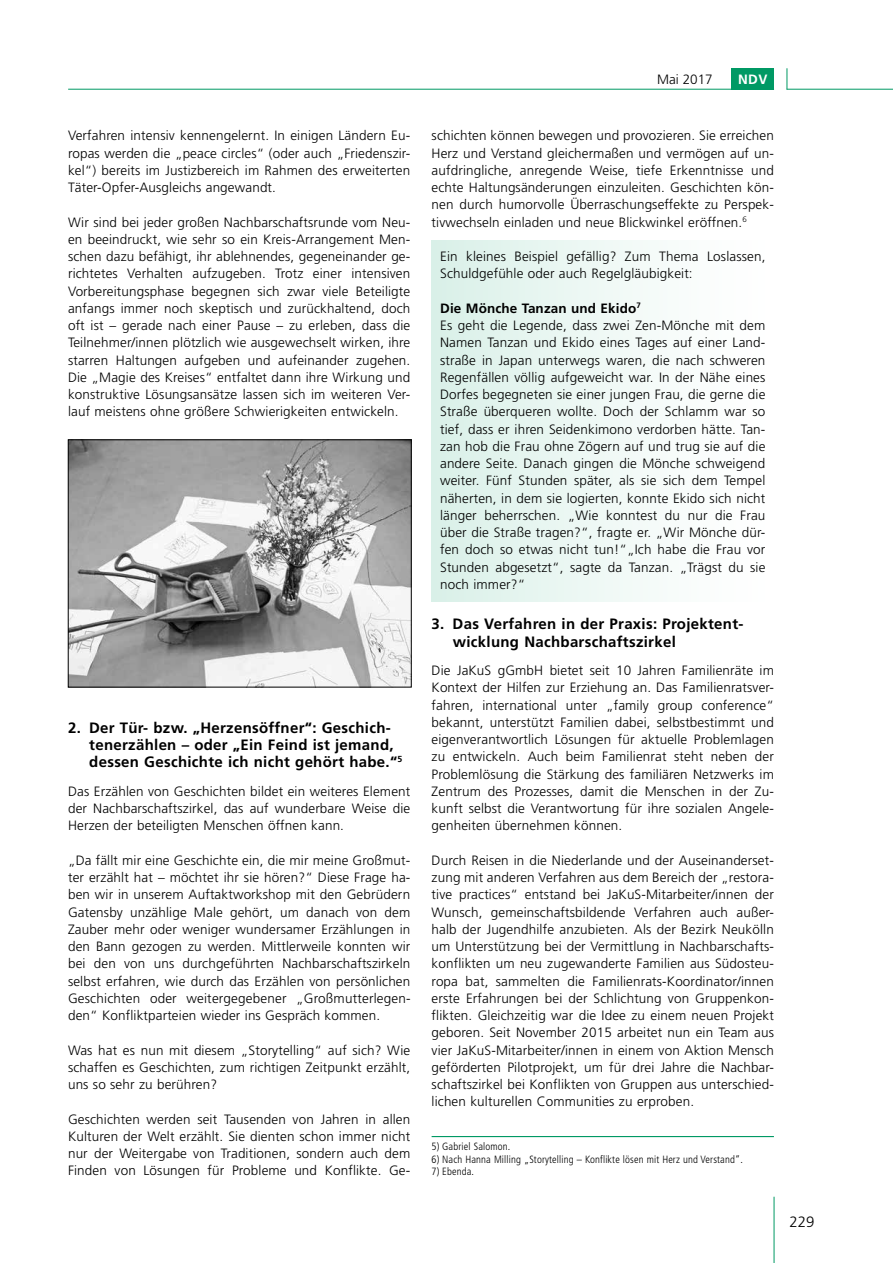
<style>
.page{position:relative;width:893px;height:1263px;background:#fff}
.page>*{position:absolute;margin:0;border:0;box-sizing:border-box;transform-origin:0 0}
.t1{font:700 15px/17.2px "Frutiger LT";letter-spacing:.02em;color:#000}
.t2{font:300 15px "Frutiger LT";color:#000}
.t3{font:300 13.5px/17.2px "Frutiger LT";letter-spacing:.01em;color:#000;text-align:justify}
.t4{font:700 13.5px "Frutiger LT";color:#fff}
.t5{font:300 condensed 10.5px "Frutiger LT";letter-spacing:.015em;color:#000}
.s1{font-weight:700}
</style>
<div class="page">
<hr style="left:774px;top:1197px;width:1px;height:66px;background:#009964">
<hr style="left:787px;top:89px;width:106px;height:1px;background:#009964">
<hr style="left:68px;top:89px;width:706px;height:1px;background:#009964">
<svg style="left:787px;top:68px;width:1px;height:22px"></svg>
<div style="left:731px;top:68px;width:43px;height:21px;background:#009964"></div>
<div style="left:432px;top:240px;width:342px;height:361px;background:linear-gradient(to right,#dbf0e9,#fff)"></div>
<img style="left:70px;top:442px;width:339px;height:243px">
<hr style="left:432px;top:1136px;width:342px;height:1px;background:#009964">
<p class="t3" style="left:68px;top:127px;width:344px">Verfahren intensiv kennengelernt. In einigen Ländern Eu&shy;ropas werden die „peace circles“ (oder auch „Friedenszir&shy;kel“) bereits im Justizbereich im Rahmen des erweiterten Täter-Opfer-Ausgleichs angewandt.</p>
<p class="t3" style="left:68px;top:213px;width:344px">Wir sind bei jeder großen Nachbarschaftsrunde vom Neu&shy;en beeindruckt, wie sehr so ein Kreis-Arrangement Men&shy;schen dazu befähigt, ihr ablehnendes, gegeneinander ge&shy;richtetes Verhalten aufzugeben. Trotz einer intensiven Vorbereitungsphase begegnen sich zwar viele Beteiligte anfangs immer noch skeptisch und zurückhaltend, doch oft ist – gerade nach einer Pause – zu erleben, dass die Teilnehmer/innen plötzlich wie ausgewechselt wirken, ihre starren Haltungen aufgeben und aufeinander zugehen.<br>Die „Magie des Kreises“ entfaltet dann ihre Wirkung und konstruktive Lösungsansätze lassen sich im weiteren Ver&shy;lauf meistens ohne größere Schwierigkeiten entwickeln.</p>
<p class="t1" style="left:89px;top:719px;width:315px;text-indent:-21px">2. Der Tür- bzw. „Herzensöffner“: Geschich&shy;tenerzählen – oder „Ein Feind ist jemand, dessen Geschichte ich nicht gehört habe.“<sup>5</sup></p>
<p class="t3" style="left:68px;top:783px;width:344px">Das Erzählen von Geschichten bildet ein weiteres Element der Nachbarschaftszirkel, das auf wunderbare Weise die Herzen der beteiligten Menschen öffnen kann.</p>
<p class="t3" style="left:68px;top:852px;width:344px">„Da fällt mir eine Geschichte ein, die mir meine Großmut&shy;ter erzählt hat – möchtet ihr sie hören?“ Diese Frage ha&shy;ben wir in unserem Auftaktworkshop mit den Gebrüdern Gatensby unzählige Male gehört, um danach von dem Zauber mehr oder weniger wundersamer Erzählungen in den Bann gezogen zu werden. Mittlerweile konnten wir bei den von uns durchgeführten Nachbarschaftszirkeln selbst erfahren, wie durch das Erzählen von persönlichen Geschichten oder weitergegebener „Großmutterlegen&shy;den“ Konfliktparteien wieder ins Gespräch kommen.</p>
<p class="t3" style="left:68px;top:1041px;width:344px">Was hat es nun mit diesem „Storytelling“ auf sich? Wie schaffen es Geschichten, zum richtigen Zeitpunkt erzählt, uns so sehr zu berühren?</p>
<p class="t3" style="left:68px;top:1110px;width:344px">Geschichten werden seit Tausenden von Jahren in allen Kulturen der Welt erzählt. Sie dienten schon immer nicht nur der Weitergabe von Traditionen, sondern auch dem Finden von Lösungen für Probleme und Konflikte. Ge-</p>
<p class="t3" style="left:657px;top:71px;width:57px">Mai 2017</p>
<p class="t4" style="left:738px;top:71px;width:31px">NDV</p>
<p class="t3" style="left:432px;top:127px;width:344px">schichten können bewegen und provozieren. Sie erreichen Herz und Verstand gleichermaßen und vermögen auf un&shy;aufdringliche, anregende Weise, tiefe Erkenntnisse und echte Haltungsänderungen einzuleiten. Geschichten kön&shy;nen durch humorvolle Überraschungseffekte zu Perspek&shy;tivwechseln einladen und neue Blickwinkel eröffnen.<sup>6</sup></p>
<p class="t3" style="left:440px;top:248px;width:327px">Ein kleines Beispiel gefällig? Zum Thema Loslassen,<br>Schuldgefühle oder auch Regelgläubigkeit:</p>
<p class="t3" style="left:440px;top:300px;width:327px;text-align:left"><span class="s1">Die Mönche Tanzan und Ekido</span><sup>7<br></sup>Es geht die Legende, dass zwei Zen-Mönche mit dem Namen Tanzan und Ekido eines Tages auf einer Land&shy;straße in Japan unterwegs waren, die nach schweren Regenfällen völlig aufgeweicht war. In der Nähe eines Dorfes begegneten sie einer jungen Frau, die gerne die Straße überqueren wollte. Doch der Schlamm war so tief, dass er ihren Seidenkimono verdorben hätte. Tan&shy;zan hob die Frau ohne Zögern auf und trug sie auf die andere Seite. Danach gingen die Mönche schweigend weiter. Fünf Stunden später, als sie sich dem Tempel näherten, in dem sie logierten, konnte Ekido sich nicht länger beherrschen. „Wie konntest du nur die Frau über die Straße tragen?“, fragte er. „Wir Mönche dür&shy;fen doch so etwas nicht tun!“„Ich habe die Frau vor Stunden abgesetzt“, sagte da Tanzan. „Trägst du sie noch immer?“</p>
<p class="t1" style="left:453px;top:615px;width:292px;text-indent:-21px">3. Das Verfahren in der Praxis: Projektent&shy;wicklung Nachbarschaftszirkel</p>
<p class="t3" style="left:432px;top:662px;width:344px">Die JaKuS gGmbH bietet seit 10 Jahren Familienräte im Kontext der Hilfen zur Erziehung an. Das Familienratsver&shy;fahren, international unter „family group conference“ bekannt, unterstützt Familien dabei, selbstbestimmt und eigenverantwortlich Lösungen für aktuelle Problemlagen zu entwickeln. Auch beim Familienrat steht neben der Problemlösung die Stärkung des familiären Netzwerks im Zentrum des Prozesses, damit die Menschen in der Zu&shy;kunft selbst die Verantwortung für ihre sozialen Angele&shy;genheiten übernehmen können.</p>
<p class="t3" style="left:432px;top:852px;width:344px">Durch Reisen in die Niederlande und der Auseinanderset&shy;zung mit anderen Verfahren aus dem Bereich der „restora&shy;tive practices“ entstand bei JaKuS-Mitarbeiter/innen der Wunsch, gemeinschaftsbildende Verfahren auch außer&shy;halb der Jugendhilfe anzubieten. Als der Bezirk Neukölln um Unterstützung bei der Vermittlung in Nachbarschafts&shy;konflikten um neu zugewanderte Familien aus Südosteu&shy;ropa bat, sammelten die Familienrats-Koordinator/innen erste Erfahrungen bei der Schlichtung von Gruppenkon&shy;flikten. Gleichzeitig war die Idee zu einem neuen Projekt geboren. Seit November 2015 arbeitet nun ein Team aus vier JaKuS-Mitarbeiter/innen in einem von Aktion Mensch geförderten Pilotprojekt, um für drei Jahre die Nachbar&shy;schaftszirkel bei Konflikten von Gruppen aus unterschied&shy;lichen kulturellen Communities zu erproben.</p>
<p class="t5" style="left:432px;top:1140px;width:80px">5) Gabriel Salomon.</p>
<p class="t5" style="left:432px;top:1153px;width:313px">6) Nach Hanna Milling „Storytelling – Konflikte lösen mit Herz und Verstand“.</p>
<p class="t5" style="left:432px;top:1166px;width:44px">7) Ebenda.</p>
<p class="t2" style="left:789px;top:1213px;width:27px">229</p>
</div>
